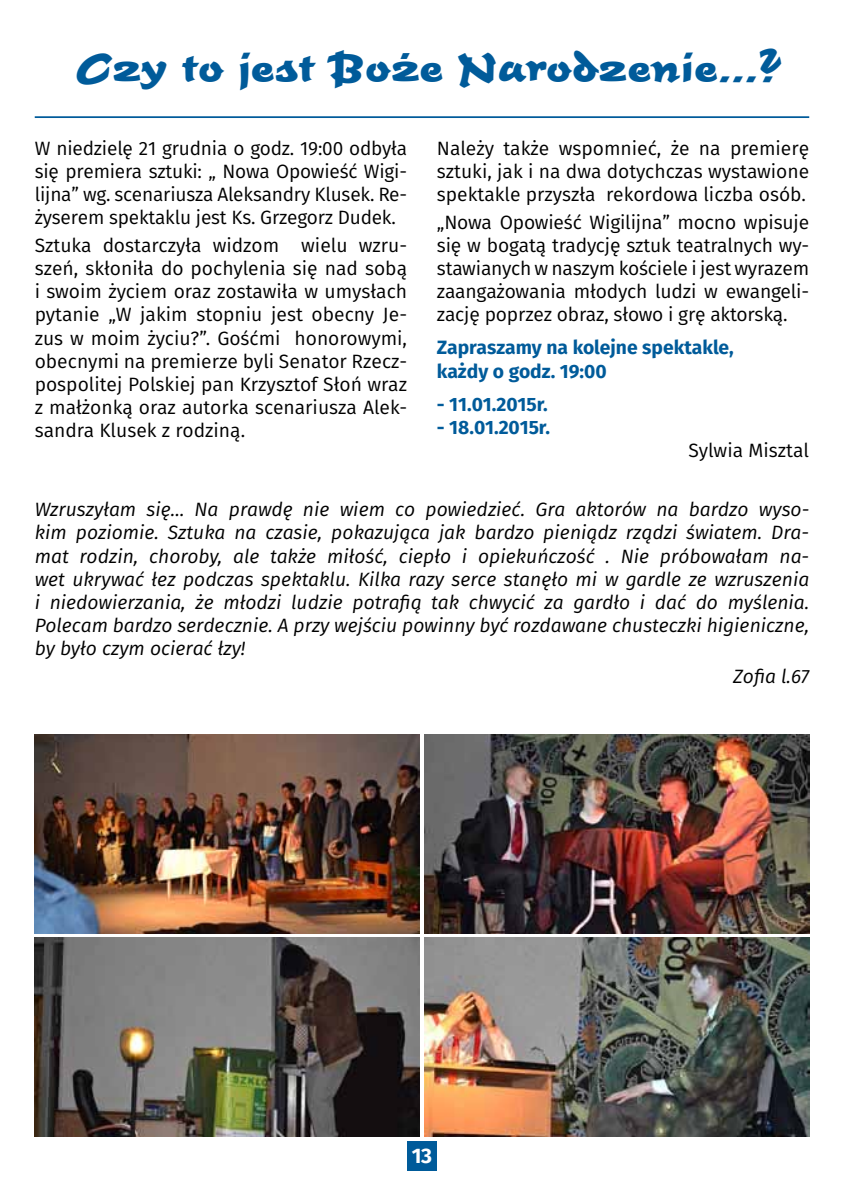
<style>
.page{position:relative;width:844px;height:1191px;background:#fff}
.page>*{position:absolute;margin:0;border:0;box-sizing:border-box;transform-origin:0 0}
.t1{font:700 43.75px "Time Scr DCE";letter-spacing:.02em;color:#005b9a}
.t2{font:700 21px "Fira Sans";color:#fff}
.t3{font:19.25px/23.1px "Fira Sans";letter-spacing:-.01em;color:#000;text-align:justify}
.t4{font:italic 19.25px/23.1px "Fira Sans";color:#000;text-align:justify}
.t5{font:700 19.25px/23.1px "Fira Sans";color:#005b9a}
</style>
<div class="page">
<div style="left:407px;top:1141px;width:30px;height:30px;background:#005b9a"></div>
<hr style="left:35px;top:116px;width:774px;height:2px;background:#005b9a">
<img style="left:35px;top:938px;width:384px;height:198px">
<img style="left:35px;top:735px;width:384px;height:198px">
<img style="left:424px;top:938px;width:385px;height:198px">
<img style="left:424px;top:735px;width:385px;height:198px">
<h1 class="t1" style="left:76px;top:43px;width:707px">Czy to jest Boże Narodzenie…?</h1>
<p class="t3" style="left:35px;top:138px;width:374px">W niedzielę 21 grudnia o godz. 19:00 odbyła się premiera sztuki: „ Nowa Opowieść Wigi&shy;lijna” wg. scenariusza Aleksandry Klusek. Re&shy;żyserem spektaklu jest Ks. Grzegorz Dudek.</p>
<p class="t3" style="left:35px;top:235px;width:374px">Sztuka dostarczyła widzom wielu wzru&shy;szeń, skłoniła do pochylenia się nad sobą i swoim życiem oraz zostawiła w umysłach pytanie „W jakim stopniu jest obecny Je&shy;zus w moim życiu?”. Gośćmi honorowymi, obecnymi na premierze byli Senator Rzecz&shy;pospolitej Polskiej pan Krzysztof Słoń wraz z małżonką oraz autorka scenariusza Alek&shy;sandra Klusek z rodziną.</p>
<p class="t3" style="left:437px;top:138px;width:374px">Należy także wspomnieć, że na premierę sztuki, jak i na dwa dotychczas wystawione spektakle przyszła rekordowa liczba osób.</p>
<p class="t3" style="left:437px;top:212px;width:374px">„Nowa Opowieść Wigilijna” mocno wpisuje się w bogatą tradycję sztuk teatralnych wy&shy;stawianych w naszym kościele i jest wyrazem zaangażowania młodych ludzi w ewangeli&shy;zację poprzez obraz, słowo i grę aktorską.</p>
<p class="t5" style="left:437px;top:337px;width:298px">Zapraszamy na kolejne spektakle, każdy o godz. 19:00</p>
<p class="t5" style="left:437px;top:394px;width:112px">- 11.01.2015r.</p>
<p class="t5" style="left:437px;top:417px;width:115px">- 18.01.2015r.</p>
<p class="t3" style="left:688px;top:440px;width:122px">Sylwia Misztal</p>
<p class="t4" style="left:35px;top:499px;width:775px">Wzruszyłam się… Na prawdę nie wiem co powiedzieć. Gra aktorów na bardzo wyso&shy;kim poziomie. Sztuka na czasie, pokazująca jak bardzo pieniądz rządzi światem. Dra&shy;mat rodzin, choroby, ale także miłość, ciepło i opiekuńczość . Nie próbowałam na&shy;wet ukrywać łez podczas spektaklu. Kilka razy serce stanęło mi w gardle ze wzruszenia i niedowierzania, że młodzi ludzie potrafią tak chwycić za gardło i dać do myślenia.<br>Polecam bardzo serdecznie. A przy wejściu powinny być rozdawane chusteczki higieniczne, by było czym ocierać łzy!</p>
<p class="t4" style="left:733px;top:666px;width:77px">Zofia l.67</p>
<p class="t2" style="left:411px;top:1140px;width:22px">13</p>
</div>
